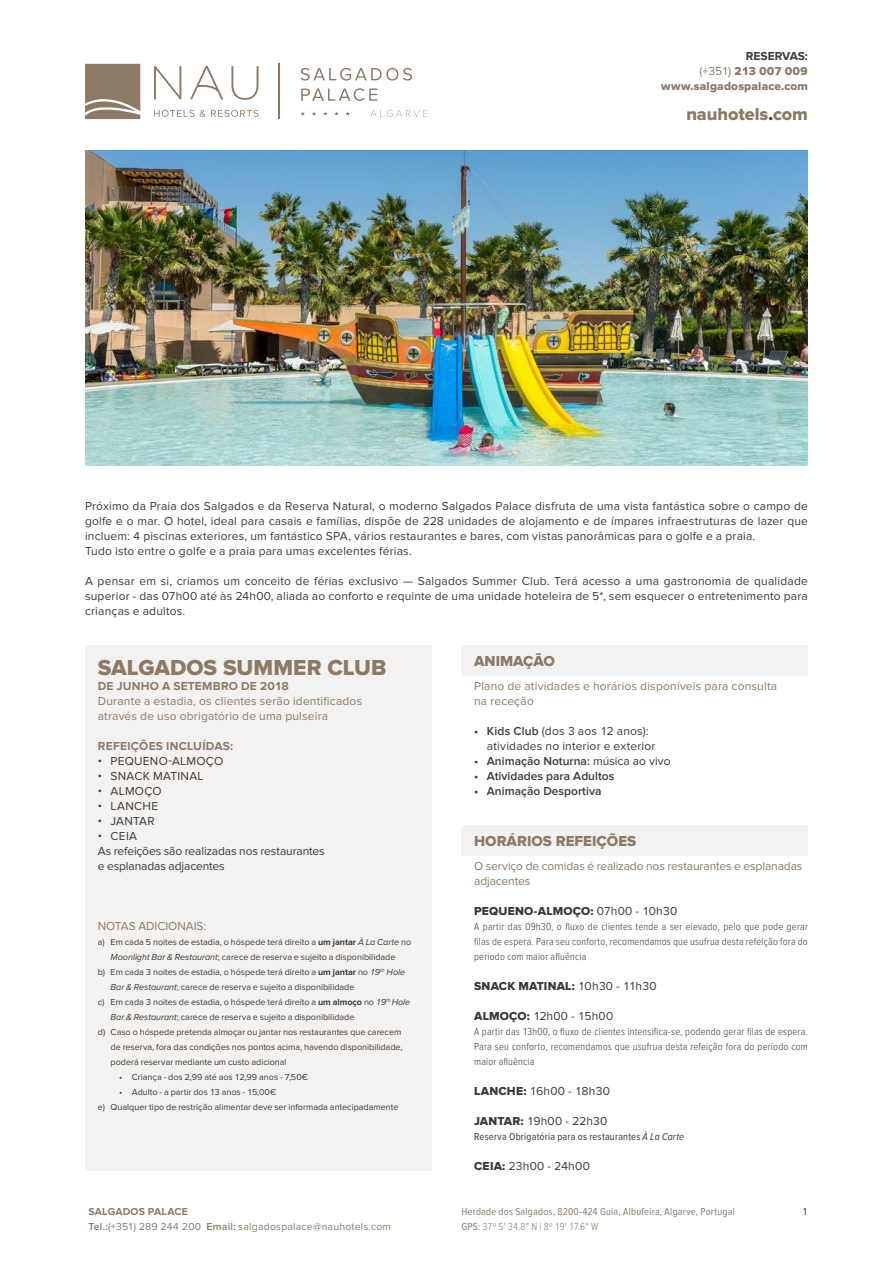
<style>
.page{position:relative;width:893px;height:1263px;background:#fff}
.page>*{position:absolute;margin:0;border:0;box-sizing:border-box;transform-origin:0 0}
.t1{font:22.5px "Proxima Nova Extrabld";color:#8c7966}
.t2{font:18px "Proxima Nova Extrabld";color:#8c7966}
.t3{font:15px "Proxima Nova Extrabld";color:#8c7966}
.t4{font:12px/15px "Proxima Nova";letter-spacing:.015em;color:#3d3834}
.t5{font:12px/15px "Proxima Nova";letter-spacing:.015em;color:#8c7966}
.t6{font:600 12px "Proxima Nova";color:#3d3834}
.t7{font:12px/15px "Proxima Nova";letter-spacing:-.01em;color:#3d3834}
.t8{font:12px/15px "Proxima Nova";letter-spacing:-.01em;color:#8c7966}
.t9{font:12px "Proxima Nova Extrabld";letter-spacing:.015em;color:#3d3834}
.t10{font:700 12px "Proxima Nova";letter-spacing:.02em;color:#8c7966}
.t11{font:12px/15px "Proxima Nova Extrabld";letter-spacing:.01em;color:#8c7966;text-align:right}
.t12{font:12px "Proxima Nova";letter-spacing:-.005em;color:#8c7966}
.t13{font:700 12px "Proxima Nova";letter-spacing:-.005em;color:#3d3834}
.t14{font:300 10.5px/15px "Proxima Nova Cond";letter-spacing:.02em;color:#3d3834;text-align:justify}
.t15{font:10.5px/15px "Proxima Nova Cond";letter-spacing:.02em;color:#8c7966}
.t16{font:10.5px/15px "Proxima Nova";letter-spacing:.02em;color:#8c7966}
.t17{font:10.5px "Proxima Nova Cond";letter-spacing:.02em;color:#3d3834}
.t18{font:10.5px "Proxima Nova";color:#3d3834}
.t19{font:9px/15px "Proxima Nova";color:#3d3834}
.s1{font-family:"Proxima Nova"}
.s2{color:#3d3834}
.s3{font-weight:600}
.s4{font-weight:400}
.s5{font-family:"Proxima Nova Extrabld"}
.s6{font-style:italic}
.s7{font-weight:700}
.s8{font-weight:300}
</style>
<div class="page">
<div style="left:461px;top:825px;width:347px;height:30px;background:#f4f2f0"></div>
<div style="left:85px;top:645px;width:347px;height:525px;background:#f4f2f0"></div>
<div style="left:461px;top:645px;width:347px;height:30px;background:#f4f2f0"></div>
<img style="left:85px;top:150px;width:723px;height:315px">
<hr style="left:279px;top:64px;width:1px;height:55px;background:#8c7966">
<svg style="left:301px;top:68px;width:111px;height:13px"></svg>
<svg style="left:301px;top:88px;width:76px;height:13px"></svg>
<svg style="left:370px;top:110px;width:57px;height:7px"></svg>
<svg style="left:301px;top:111px;width:4px;height:5px"></svg>
<svg style="left:312px;top:111px;width:4px;height:5px"></svg>
<svg style="left:323px;top:111px;width:5px;height:5px"></svg>
<svg style="left:334px;top:111px;width:5px;height:5px"></svg>
<svg style="left:345px;top:111px;width:5px;height:5px"></svg>
<svg style="left:154px;top:110px;width:40px;height:7px"></svg>
<svg style="left:200px;top:110px;width:58px;height:7px"></svg>
<svg style="left:154px;top:66px;width:27px;height:33px"></svg>
<svg style="left:231px;top:66px;width:27px;height:34px"></svg>
<svg style="left:190px;top:66px;width:33px;height:33px"></svg>
<svg style="left:85px;top:64px;width:55px;height:55px;background:#968473"></svg>
<p class="t13" style="left:746px;top:49px;width:63px">RESERVAS:</p>
<p class="t11" style="left:661px;top:64px;width:148px"><span class="s1">(+351)</span> 213 007 009 www.salgadospalace.com</p>
<h2 class="t2" style="left:686px;top:104px;width:123px">nauhotels<span class="s2">.</span>com</h2>
<p class="t4" style="left:85px;top:499px;width:724px">Próximo da Praia dos Salgados e da Reserva Natural, o moderno Salgados Palace disfruta de uma vista fantástica sobre o campo de golfe e o mar. O hotel, ideal para casais e famílias, dispõe de 228 unidades de alojamento e de ímpares infraestruturas de lazer que incluem: 4 piscinas exteriores, um fantástico SPA, vários restaurantes e bares, com vistas panorâmicas para o golfe e a praia.<br>Tudo isto entre o golfe e a praia para umas excelentes férias.</p>
<p class="t4" style="left:85px;top:574px;width:724px;text-align:justify">A pensar em si, criamos um conceito de férias exclusivo — Salgados Summer Club. Terá acesso a uma gastronomia de qualidade superior - das 07h00 até às 24h00, aliada ao conforto e requinte de uma unidade hoteleira de 5*, sem esquecer o entretenimento para crianças e adultos.</p>
<p class="t3" style="left:474px;top:652px;width:82px">ANIMAÇÃO</p>
<p class="t5" style="left:474px;top:679px;width:304px">Plano de atividades e horários disponíveis para consulta na receção</p>
<p class="t4" style="left:487px;top:724px;width:170px;text-indent:-13px"><span class="s3">• Kids Club</span> (dos 3 aos 12 anos): atividades no interior e exterior</p>
<p class="t6" style="left:474px;top:754px;width:198px">• Animação Noturna: <span class="s4">música ao vivo</span></p>
<p class="t6" style="left:474px;top:769px;width:142px">• Atividades para Adultos</p>
<p class="t6" style="left:474px;top:784px;width:129px">• Animação Desportiva</p>
<h1 class="t1" style="left:98px;top:655px;width:290px">SALGADOS SUMMER CLUB</h1>
<p class="t10" style="left:98px;top:679px;width:193px">DE JUNHO A SETEMBRO DE 2018</p>
<p class="t5" style="left:98px;top:694px;width:266px">Durante a estadia, os clientes serão identificados através de uso obrigatório de uma pulseira</p>
<p class="t10" style="left:98px;top:739px;width:137px">REFEIÇÕES INCLUÍDAS:</p>
<p class="t4" style="left:98px;top:754px;width:127px">• PEQUENO-ALMOÇO</p>
<p class="t4" style="left:98px;top:769px;width:107px">• SNACK MATINAL</p>
<p class="t4" style="left:98px;top:784px;width:65px">• ALMOÇO</p>
<p class="t4" style="left:98px;top:799px;width:62px">• LANCHE</p>
<p class="t4" style="left:98px;top:814px;width:59px">• JANTAR</p>
<p class="t7" style="left:98px;top:829px;width:228px">• CEIA<br>As refeições são realizadas nos restaurantes e esplanadas adjacentes</p>
<p class="t3" style="left:474px;top:832px;width:164px">HORÁRIOS REFEIÇÕES</p>
<p class="t8" style="left:474px;top:859px;width:330px">O serviço de comidas é realizado nos restaurantes e esplanadas adjacentes</p>
<p class="t9" style="left:474px;top:904px;width:205px">PEQUENO-ALMOÇO: <span class="s1">07h00 - 10h30</span></p>
<p class="t14" style="left:474px;top:919px;width:335px">A partir das 09h30, o fluxo de clientes tende a ser elevado, pelo que pode gerar filas de espera. Para seu conforto, recomendamos que usufrua desta refeição fora do período com maior afluência</p>
<p class="t9" style="left:474px;top:979px;width:184px">SNACK MATINAL: <span class="s1">10h30 - 11h30</span></p>
<p class="t4" style="left:474px;top:1009px;width:141px"><span class="s5">ALMOÇO:</span> 12h00 - 15h00</p>
<p class="t14" style="left:474px;top:1024px;width:335px">A partir das 13h00, o fluxo de clientes intensifica-se, podendo gerar filas de espera.<br>Para seu conforto, recomendamos que usufrua desta refeição fora do período com maior afluência</p>
<p class="t4" style="left:474px;top:1084px;width:137px"><span class="s5">LANCHE:</span> 16h00 - 18h30</p>
<p class="t4" style="left:474px;top:1114px;width:135px"><span class="s5">JANTAR:</span> 19h00 - 22h30</p>
<p class="t17" style="left:474px;top:1131px;width:211px">Reserva Obrigatória para os restaurantes <span class="s6">À La Carte</span></p>
<p class="t4" style="left:474px;top:1159px;width:117px"><span class="s5">CEIA:</span> 23h00 - 24h00</p>
<p class="t12" style="left:98px;top:919px;width:110px">NOTAS ADICIONAIS:</p>
<p class="t19" style="left:98px;top:935px;width:315px">a) Em cada 5 noites de estadia, o hóspede terá direito a <span class="s7">um jantar</span> <span class="s6">À La Carte</span> no</p>
<p class="t19" style="left:111px;top:950px;width:286px"><span class="s6">Moonlight Bar &amp; Restaurant</span>; carece de reserva e sujeito a disponibilidade</p>
<p class="t19" style="left:98px;top:965px;width:309px">b) Em cada 3 noites de estadia, o hóspede terá direito a <span class="s7">um jantar</span> no <span class="s6">19</span><sup>th</sup> <span class="s6">Hole</span></p>
<p class="t19" style="left:111px;top:980px;width:245px"><span class="s6">Bar &amp; Restaurant</span>; carece de reserva e sujeito a disponibilidade</p>
<p class="t19" style="left:98px;top:995px;width:314px">c) Em cada 3 noites de estadia, o hóspede terá direito a <span class="s7">um almoço</span> no <span class="s6">19</span><sup>th</sup> <span class="s6">Hole</span></p>
<p class="t19" style="left:111px;top:1010px;width:245px"><span class="s6">Bar &amp; Restaurant</span>; carece de reserva e sujeito a disponibilidade</p>
<p class="t19" style="left:98px;top:1025px;width:305px">d) Caso o hóspede pretenda almoçar ou jantar nos restaurantes que carecem</p>
<p class="t19" style="left:111px;top:1040px;width:294px">de reserva, fora das condições nos pontos acima, havendo disponibilidade,</p>
<p class="t19" style="left:111px;top:1055px;width:178px">poderá reservar mediante um custo adicional</p>
<p class="t19" style="left:119px;top:1070px;width:191px">• Criança - dos 2,99 até aos 12,99 anos - 7,50€</p>
<p class="t19" style="left:98px;top:1085px;width:302px;text-indent:21px">• Adulto - a partir dos 13 anos - 15,00€<br>e) Qualquer tipo de restrição alimentar deve ser informada antecipadamente</p>
<p class="t16" style="left:88px;top:1204px;width:304px"><span class="s7">SALGADOS PALACE<br></span><span class="s3">Tel.:</span>(+351) 289 244 200 <span class="s3">Email:</span> salgadospalace@nauhotels.com</p>
<p class="t15" style="left:461px;top:1204px;width:275px">Herdade dos Salgados, 8200-424 Guia, Albufeira, Algarve, Portugal<br>GPS: <span class="s8">37º 5' 34.8" N | 8º 19' 17.6" W</span></p>
<p class="t18" style="left:802px;top:1205px;width:8px">1</p>
</div>
